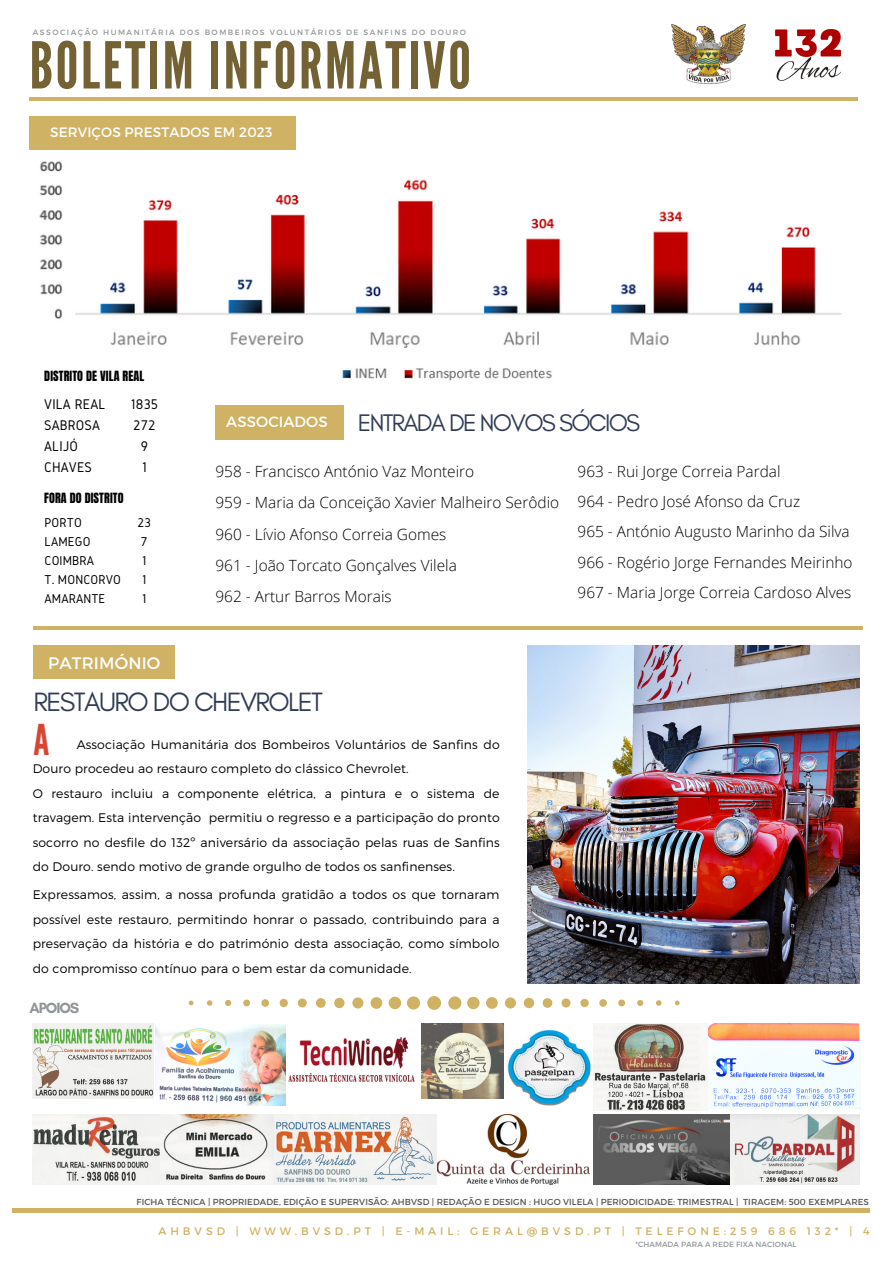
<style>
.page{position:relative;width:893px;height:1264px;background:#fff}
.page>*{position:absolute;margin:0;border:0;box-sizing:border-box;transform-origin:0 0}
.t1{font:64.5px "League Gothic";letter-spacing:.04em;color:#746234}
.t2{font:42.3px "League Gothic";color:#d84633}
.t3{font:27px "Glacial Indifference";letter-spacing:-.06em;color:#313c55}
.t4{font:24.45px "Glacial Indifference";letter-spacing:-.07em;color:#313c55}
.t5{font:16.65px "Montserrat";letter-spacing:.01em;color:#fff}
.t6{font:300 15.45px "Open Sans";color:#000}
.t7{font:700 15px "Glacial Indifference";letter-spacing:-.07em;color:#919597}
.t8{font:14.85px "Montserrat";letter-spacing:.01em;color:#fff}
.t9{font:14.55px "Gidole";letter-spacing:.01em;color:#000}
.t10{font:13.65px "Montserrat";letter-spacing:.01em;color:#fff}
.t11{font:13.35px "Gidole";letter-spacing:.01em;color:#000}
.t12{font:300 12.45px/24.5px "Montserrat";letter-spacing:.01em;color:#000;text-align:justify}
.t13{font:12px "Anton";letter-spacing:.01em;color:#000}
.t14{font:10.95px "Montserrat";letter-spacing:.36em;color:#d0b264}
.t15{font:8.7px "Montserrat";letter-spacing:.01em;color:#545454}
.t16{font:7.65px "Montserrat";letter-spacing:.2em;color:#919597}
.t17{font:7.5px "Montserrat";letter-spacing:.01em;color:#919597}
</style>
<div class="page">
<hr style="left:30px;top:97px;width:828px;height:4px;background:#d0b264">
<div style="left:30px;top:116px;width:266px;height:33px;background:#d0b264"></div>
<hr style="left:33px;top:626px;width:829px;height:3px;background:#d0b264">
<div style="left:33px;top:645px;width:141px;height:33px;background:#d0b264"></div>
<img style="left:527px;top:645px;width:332px;height:338px">
<img style="left:39px;top:161px;width:803px;height:220px">
<div style="left:215px;top:405px;width:128px;height:34px;background:#d0b264"></div>
<hr style="left:12px;top:1208px;width:857px;height:4px;background:#d0b264">
<img style="left:33px;top:1114px;width:557px;height:70px">
<img style="left:33px;top:1023px;width:120px;height:75px">
<img style="left:421px;top:1023px;width:82px;height:75px">
<img style="left:593px;top:1114px;width:266px;height:70px">
<svg style="left:189px;top:996px;width:490px;height:13px"></svg>
<img style="left:288px;top:1037px;width:127px;height:45px">
<img style="left:507px;top:1023px;width:201px;height:88px">
<img style="left:708px;top:1023px;width:152px;height:85px">
<img style="left:156px;top:1024px;width:129px;height:81px">
<img style="left:671px;top:24px;width:74px;height:61px">
<img style="left:775px;top:29px;width:66px;height:52px">
<p class="t16" style="left:33px;top:27px;width:435px">ASSOCIAÇÃO HUMANITÁRIA DOS BOMBEIROS VOLUNTÁRIOS DE SANFINS DO DOURO</p>
<p class="t1" style="left:30px;top:28px;width:443px">BOLETIM INFORMATIVO</p>
<p class="t10" style="left:50px;top:123px;width:224px">SERVIÇOS PRESTADOS EM 2023</p>
<p class="t13" style="left:44px;top:368px;width:101px">DISTRITO DE VILA REAL</p>
<p class="t9" style="left:44px;top:396px;width:63px">VILA REAL</p>
<p class="t9" style="left:44px;top:417px;width:57px">SABROSA</p>
<p class="t9" style="left:44px;top:438px;width:35px">ALIJÓ</p>
<p class="t9" style="left:44px;top:459px;width:49px">CHAVES</p>
<p class="t13" style="left:44px;top:489px;width:81px">FORA DO DISTRITO</p>
<p class="t11" style="left:44px;top:515px;width:39px">PORTO</p>
<p class="t11" style="left:44px;top:534px;width:47px">LAMEGO</p>
<p class="t11" style="left:44px;top:553px;width:51px">COIMBRA</p>
<p class="t11" style="left:44px;top:572px;width:78px">T. MONCORVO</p>
<p class="t11" style="left:44px;top:591px;width:62px">AMARANTE</p>
<p class="t9" style="left:131px;top:396px;width:29px">1835</p>
<p class="t9" style="left:133px;top:417px;width:24px">272</p>
<p class="t9" style="left:141px;top:438px;width:9px">9</p>
<p class="t9" style="left:142px;top:458px;width:7px">1</p>
<p class="t11" style="left:138px;top:515px;width:15px">23</p>
<p class="t11" style="left:141px;top:534px;width:8px">7</p>
<p class="t11" style="left:142px;top:553px;width:6px">1</p>
<p class="t11" style="left:142px;top:572px;width:6px">1</p>
<p class="t11" style="left:142px;top:591px;width:6px">1</p>
<p class="t5" style="left:48px;top:652px;width:114px">PATRIMÓNIO</p>
<p class="t8" style="left:226px;top:412px;width:103px">ASSOCIADOS</p>
<p class="t4" style="left:358px;top:408px;width:284px">ENTRADA DE NOVOS SÓCIOS</p>
<p class="t6" style="left:577px;top:460px;width:204px">963 - Rui Jorge Correia Pardal</p>
<p class="t6" style="left:577px;top:490px;width:224px">964 - Pedro José Afonso da Cruz</p>
<p class="t6" style="left:577px;top:521px;width:273px">965 - António Augusto Marinho da Silva</p>
<p class="t6" style="left:577px;top:551px;width:276px">966 - Rogério Jorge Fernandes Meirinho</p>
<p class="t6" style="left:577px;top:581px;width:275px">967 - Maria Jorge Correia Cardoso Alves</p>
<p class="t6" style="left:215px;top:460px;width:260px">958 - Francisco António Vaz Monteiro</p>
<p class="t6" style="left:215px;top:491px;width:345px">959 - Maria da Conceição Xavier Malheiro Serôdio</p>
<p class="t6" style="left:215px;top:523px;width:232px">960 - Lívio Afonso Correia Gomes</p>
<p class="t6" style="left:215px;top:554px;width:243px">961 - João Torcato Gonçalves Vilela</p>
<p class="t6" style="left:215px;top:586px;width:178px">962 - Artur Barros Morais</p>
<p class="t3" style="left:34px;top:685px;width:291px">RESTAURO DO CHEVROLET</p>
<p class="t2" style="left:34px;top:715px;width:17px">A</p>
<p class="t12" style="left:33px;top:731px;width:468px;text-indent:44px">Associação Humanitária dos Bombeiros Voluntários de Sanfins do<br>Douro procedeu ao restauro completo do clássico Chevrolet.</p>
<p class="t12" style="left:33px;top:780px;width:468px">O restauro incluiu a componente elétrica, a pintura e o sistema de travagem. Esta intervenção permitiu o regresso e a participação do pronto socorro no desfile do 132º aniversário da associação pelas ruas de Sanfins do Douro. sendo motivo de grande orgulho de todos os sanfinenses.</p>
<p class="t12" style="left:33px;top:882px;width:468px">Expressamos, assim, a nossa profunda gratidão a todos os que tornaram possível este restauro, permitindo honrar o passado, contribuindo para a preservação da história e do património desta associação, como símbolo do compromisso contínuo para o bem estar da comunidade.</p>
<p class="t7" style="left:30px;top:999px;width:51px">APOIOS</p>
<p class="t15" style="left:136px;top:1195px;width:733px">FICHA TÉCNICA | PROPRIEDADE, EDIÇÃO E SUPERVISÃO: AHBVSD | REDAÇÃO E DESIGN : HUGO VILELA | PERIODICIDADE: TRIMESTRAL | TIRAGEM: 500 EXEMPLARES</p>
<p class="t14" style="left:158px;top:1223px;width:712px">AHBVSD | WWW.BVSD.PT | E-MAIL: GERAL@BVSD.PT | TELEFONE:259 686 132* | 4</p>
<p class="t17" style="left:635px;top:1239px;width:163px">*CHAMADA PARA A REDE FIXA NACIONAL</p>
</div>
